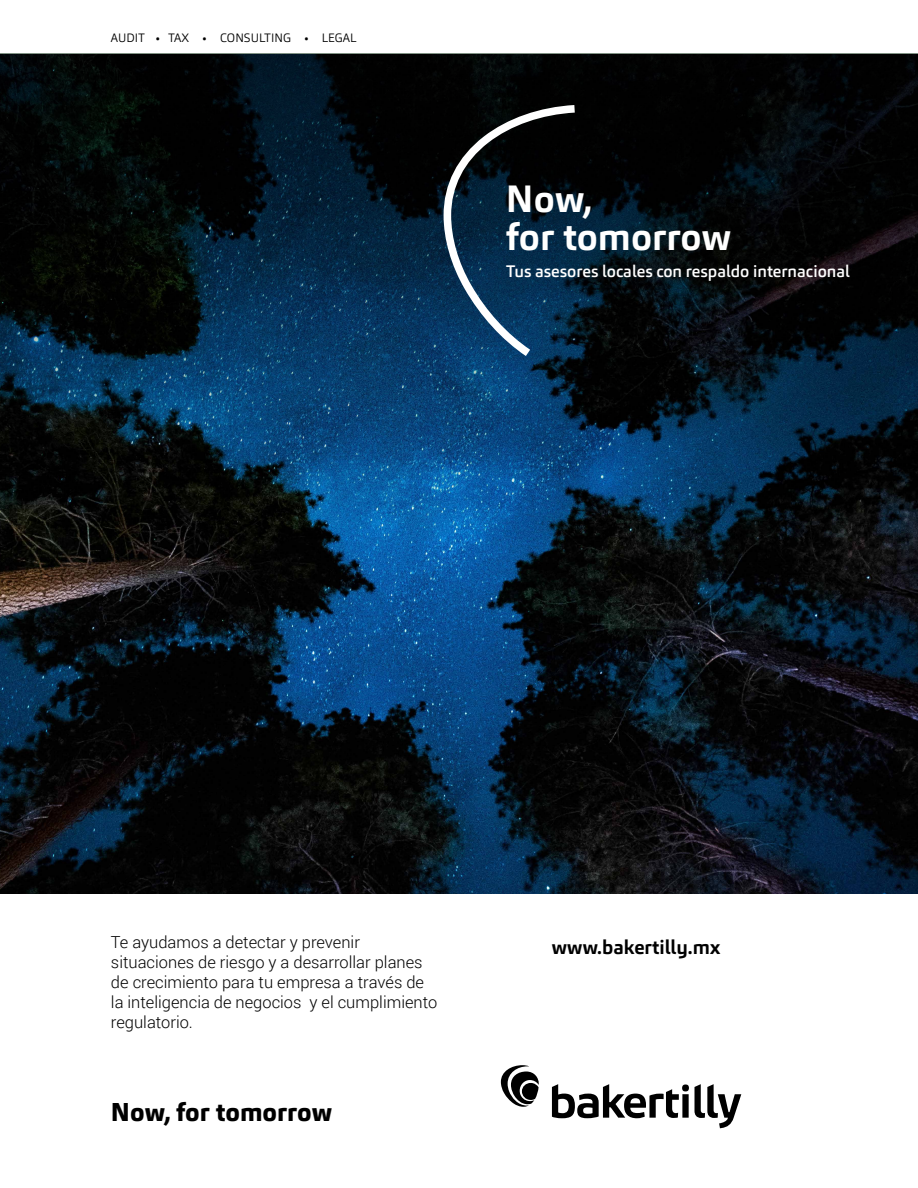
<style>
.page{position:relative;width:918px;height:1188px;background:#fff}
.page>*{position:absolute;margin:0;border:0;box-sizing:border-box;transform-origin:0 0}
.t1{font:700 37.5px/37.5px "Carnac";color:#fff}
.t2{font:800 25.5px "Carnac";color:#000}
.t3{font:700 19.5px "Carnac";color:#000}
.t4{font:300 16.5px/19.8px "Roboto";color:#000}
.t5{font:500 16.5px "Carnac";color:#fff}
.t6{font:300 12px "Carnac";color:#000}
</style>
<div class="page">
<img style="left:0;top:540px;width:918px;height:354px">
<svg style="left:0;top:54px;width:918px;height:486px;background:#051b2c"></svg>
<svg style="left:501px;top:1065px;width:240px;height:63px"></svg>
<svg style="left:444px;top:105px;width:131px;height:251px;background:#173146"></svg>
<p class="t6" style="left:111px;top:30px;width:247px">AUDIT • TAX • CONSULTING • LEGAL</p>
<h1 class="t1" style="left:506px;top:180px;width:227px">Now,<br>for tomorrow</h1>
<p class="t5" style="left:506px;top:260px;width:346px">Tus asesores locales con respaldo internacional</p>
<p class="t4" style="left:111px;top:932px;width:328px">Te ayudamos a detectar y prevenir situaciones de riesgo y a desarrollar planes de crecimiento para tu empresa a través de la inteligencia de negocios y el cumplimiento regulatorio.</p>
<p class="t3" style="left:552px;top:934px;width:170px">www.bakertilly.mx</p>
<h2 class="t2" style="left:111px;top:1095px;width:223px">Now, for tomorrow</h2>
</div>
